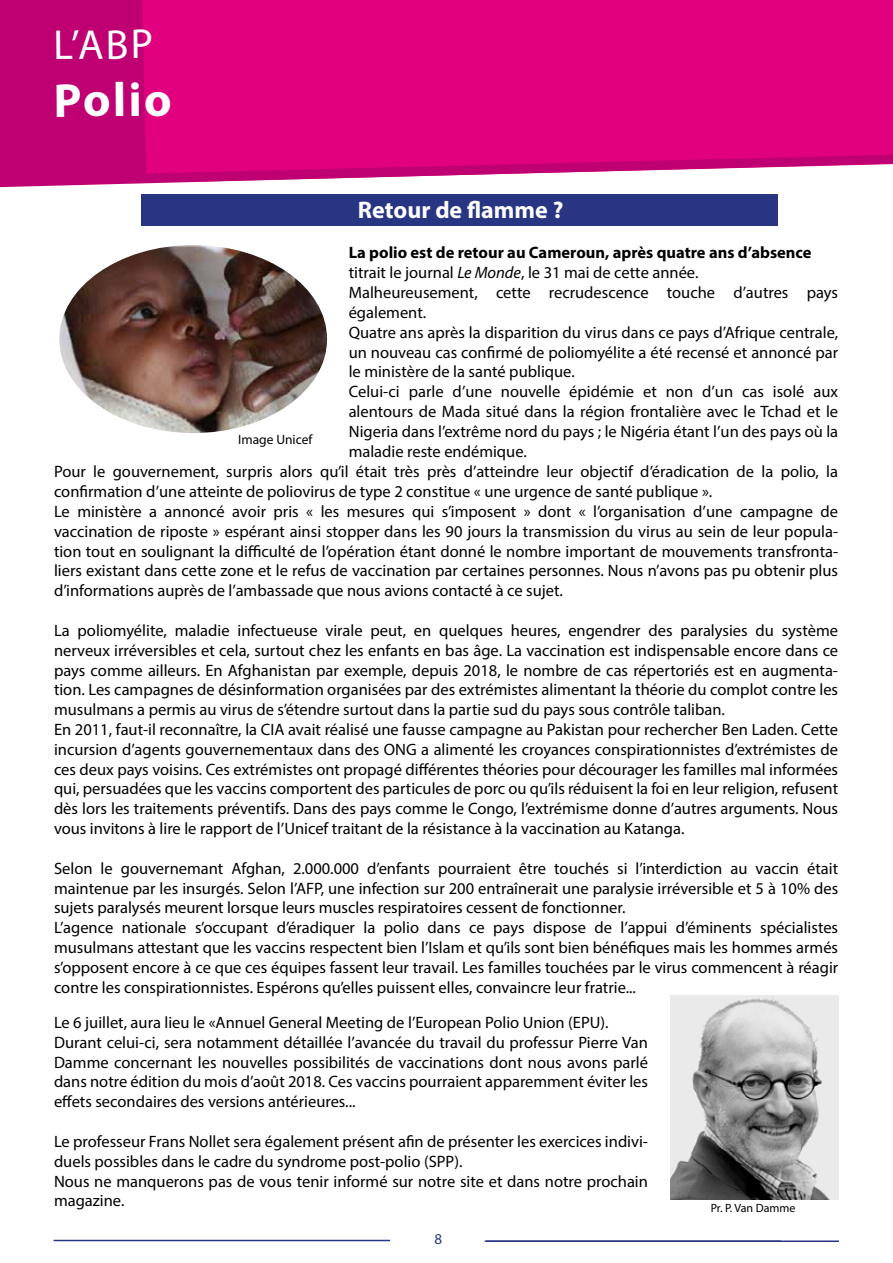
<style>
.page{position:relative;width:893px;height:1263px;background:#fff}
.page>*{position:absolute;margin:0;border:0;box-sizing:border-box;transform-origin:0 0}
.t1{font:700 48px "Myriad Pro";letter-spacing:.04em;color:#fff}
.t2{font:42px "Myriad Pro";color:#fff}
.t3{font:700 24px "Myriad Pro";color:#fff}
.t4{font:16.5px/19.8px "Myriad Pro";color:#000}
.t5{font:15px "Myriad Pro";color:#283583}
.t6{font:13.5px "Myriad Pro";color:#000}
.t7{font:12px "Myriad Pro";color:#000}
.s1{font-weight:700}
.s2{font-style:italic}
</style>
<div class="page">
<svg style="left:0;top:0;width:499px;height:187px;background:#c41981"></svg>
<div style="left:142px;top:0;width:751px;height:174px;background:#e1007e"></div>
<div style="left:141px;top:194px;width:637px;height:31px;background:#283583"></div>
<div style="left:59px;top:245px;width:268px;height:188px;background:#000;opacity:.75"></div>
<hr style="left:485px;top:1240px;width:354px;height:2px;background:#283583">
<hr style="left:54px;top:1240px;width:336px;height:1px;background:#283583">
<img style="left:670px;top:995px;width:169px;height:204px">
<h2 class="t2" style="left:53px;top:19px;width:102px">L’ABP</h2>
<h1 class="t1" style="left:54px;top:69px;width:120px">Polio</h1>
<h3 class="t3" style="left:358px;top:194px;width:207px">Retour de flamme ?</h3>
<p class="t4" style="left:349px;top:243px;width:491px"><span class="s1">La polio est de retour au Cameroun, après quatre ans d’absence </span>titrait le journal <span class="s2">Le Monde</span>, le 31 mai de cette année.<br>Malheureusement, cette recrudescence touche d’autres pays également.<br>Quatre ans après la disparition du virus dans ce pays d’Afrique centrale, un nouveau cas confirmé de poliomyélite a été recensé et annoncé par le ministère de la santé publique.<br>Celui-ci parle d’une nouvelle épidémie et non d’un cas isolé aux alentours de Mada situé dans la région frontalière avec le Tchad et le Nigeria dans l’extrême nord du pays ; le Nigéria étant l’un des pays où la maladie reste endémique.</p>
<p class="t6" style="left:238px;top:431px;width:76px">Image Unicef</p>
<p class="t4" style="left:54px;top:462px;width:786px">Pour le gouvernement, surpris alors qu’il était très près d’atteindre leur objectif d’éradication de la polio, la confirmation d’une atteinte de poliovirus de type 2 constitue « une urgence de santé publique ».<br>Le ministère a annoncé avoir pris « les mesures qui s’imposent » dont « l’organisation d’une campagne de vaccination de riposte » espérant ainsi stopper dans les 90 jours la transmission du virus au sein de leur popula&shy;tion tout en soulignant la difficulté de l’opération étant donné le nombre important de mouvements transfronta&shy;liers existant dans cette zone et le refus de vaccination par certaines personnes. Nous n’avons pas pu obtenir plus d’informations auprès de l’ambassade que nous avions contacté à ce sujet.</p>
<p class="t4" style="left:54px;top:620px;width:786px">La poliomyélite, maladie infectueuse virale peut, en quelques heures, engendrer des paralysies du système nerveux irréversibles et cela, surtout chez les enfants en bas âge. La vaccination est indispensable encore dans ce pays comme ailleurs. En Afghanistan par exemple, depuis 2018, le nombre de cas répertoriés est en augmenta&shy;tion. Les campagnes de désinformation organisées par des extrémistes alimentant la théorie du complot contre les musulmans a permis au virus de s’étendre surtout dans la partie sud du pays sous contrôle taliban.<br>En 2011, faut-il reconnaître, la CIA avait réalisé une fausse campagne au Pakistan pour rechercher Ben Laden. Cette incursion d’agents gouvernementaux dans des ONG a alimenté les croyances conspirationnistes d’extrémistes de ces deux pays voisins. Ces extrémistes ont propagé différentes théories pour décourager les familles mal informées qui, persuadées que les vaccins comportent des particules de porc ou qu’ils réduisent la foi en leur religion, refusent dès lors les traitements préventifs. Dans des pays comme le Congo, l’extrémisme donne d’autres arguments. Nous vous invitons à lire le rapport de l’Unicef traitant de la résistance à la vaccination au Katanga.</p>
<p class="t4" style="left:54px;top:858px;width:786px">Selon le gouvernemant Afghan, 2.000.000 d’enfants pourraient être touchés si l’interdiction au vaccin était maintenue par les insurgés. Selon l’AFP, une infection sur 200 entraînerait une paralysie irréversible et 5 à 10% des sujets paralysés meurent lorsque leurs muscles respiratoires cessent de fonctionner.<br>L’agence nationale s’occupant d’éradiquer la polio dans ce pays dispose de l’appui d’éminents spécialistes musulmans attestant que les vaccins respectent bien l’Islam et qu’ils sont bien bénéfiques mais les hommes armés s’opposent encore à ce que ces équipes fassent leur travail. Les familles touchées par le virus commencent à réagir contre les conspirationnistes. Espérons qu’elles puissent elles, convaincre leur fratrie...</p>
<p class="t4" style="left:54px;top:1012px;width:596px">Le 6 juillet, aura lieu le «Annuel General Meeting de l’European Polio Union (EPU).<br>Durant celui-ci, sera notamment détaillée l’avancée du travail du professur Pierre Van Damme concernant les nouvelles possibilités de vaccinations dont nous avons parlé dans notre édition du mois d’août 2018. Ces vaccins pourraient apparemment éviter les effets secondaires des versions antérieures...</p>
<p class="t4" style="left:54px;top:1131px;width:595px">Le professeur Frans Nollet sera également présent afin de présenter les exercices indivi&shy;duels possibles dans le cadre du syndrome post-polio (SPP).<br>Nous ne manquerons pas de vous tenir informé sur notre site et dans notre prochain magazine.</p>
<p class="t5" style="left:434px;top:1230px;width:9px">8</p>
<p class="t7" style="left:711px;top:1201px;width:86px">Pr. P. Van Damme</p>
</div>
